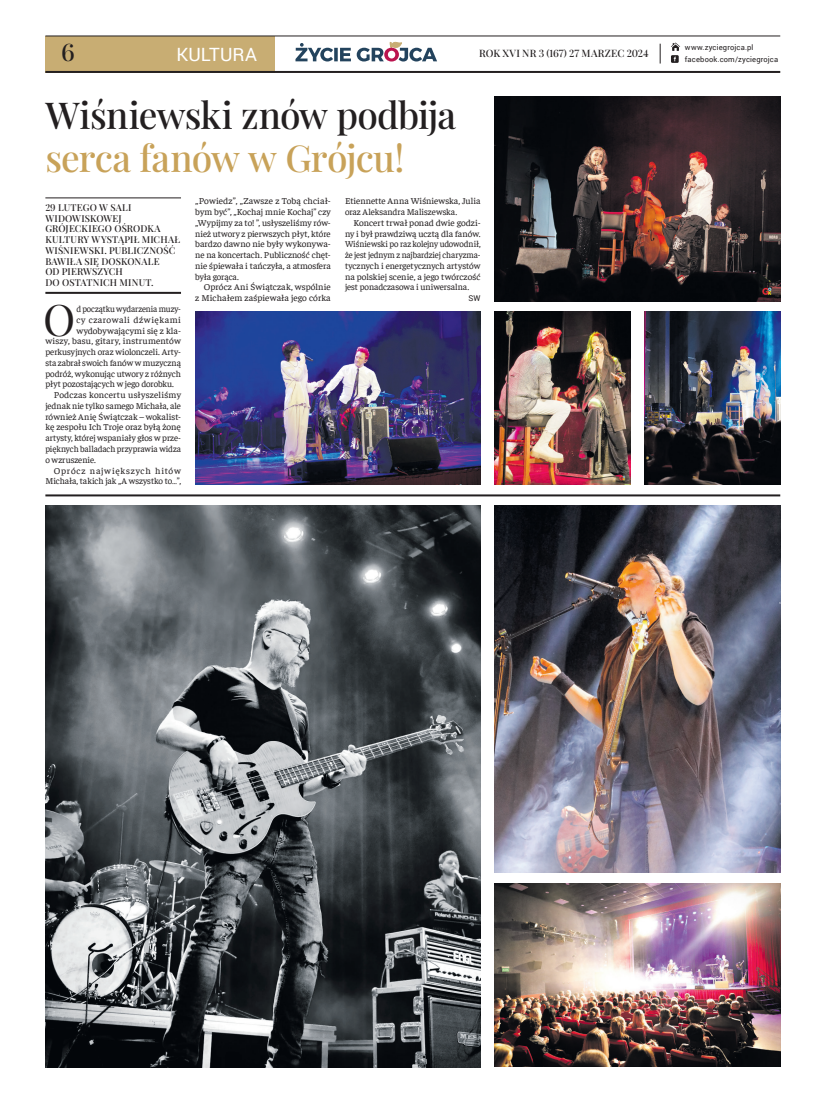
<style>
.page{position:relative;width:820px;height:1106px;background:#fff}
.page>*{position:absolute;margin:0;border:0;box-sizing:border-box;transform-origin:0 0}
.TEKST_inicjał{font:43.4px "Playfair Display";color:#231f20}
.TYTUŁ_średni{font:500 37px/43.1px "Playfair Display";letter-spacing:-.02em;color:#231f20}
.STRONA{font:500 24px "Playfair Display";color:#231f20}
.t1{font:18.3px "Roboto";color:#fff}
.WYDANIE_NR{font:500 10.2px "Playfair Display";letter-spacing:.01em;color:#231f20}
.LEAD_mały{font:500 9.5px/10.8px "Playfair Display";letter-spacing:.01em;color:#231f20}
.TEKST{font:9.1px/10.8px "Faustina";color:#231f20;text-align:justify;scale:1.04 1}
.TEKST_inicjał-2{font:9.1px "Faustina";letter-spacing:-.005em;color:#231f20}
.TEKST-2{font:9.1px/10.8px "Faustina";color:#231f20}
.TEKST-3{font:9.1px/10.8px "Faustina";letter-spacing:.025em;color:#231f20;text-align:right;scale:1.04 1}
.TEKST_inicjał-3{font:9.1px "Faustina";letter-spacing:.02em;color:#231f20;scale:1.04 1}
.TEKST_inicjał-4{font:9.1px "Faustina";letter-spacing:-.005em;color:#231f20;scale:.96 1}
.TEKST_inicjał-5{font:9.1px "Faustina";letter-spacing:-.005em;color:#231f20;scale:1.04 1}
.TEKST_inicjał-6{font:9.1px "Faustina";letter-spacing:.05em;color:#231f20;scale:1.04 1}
.AUTOR_artykułu{font:8px "Roboto";color:#231f20}
.LINKI{font:7.5px "Roboto";letter-spacing:.025em;color:#231f20}
.s1{color:#c8a259}
</style>
<div class="page">
<div style="left:45px;top:36px;width:229px;height:37px;background:#c8ad73"></div>
<hr style="left:45px;top:36px;width:735px;height:1px;background:#231f20">
<hr style="left:45px;top:71px;width:735px;height:2px;background:#231f20">
<svg style="left:671px;top:43px;width:9px;height:20px"></svg>
<svg style="left:659px;top:44px;width:1px;height:20px"></svg>
<svg style="left:295px;top:42px;width:142px;height:19px"></svg>
<img style="left:644px;top:312px;width:135px;height:172px">
<img style="left:494px;top:96px;width:286px;height:205px">
<hr style="left:45px;top:494px;width:735px;height:2px;background:#231f20">
<hr style="left:45px;top:198px;width:136px;height:1px;background:#231f20">
<hr style="left:45px;top:292px;width:136px;height:2px;background:#231f20">
<img style="left:195px;top:312px;width:285px;height:172px">
<img style="left:494px;top:312px;width:136px;height:172px">
<img style="left:494px;top:883px;width:286px;height:183px">
<img style="left:494px;top:506px;width:285px;height:366px">
<img style="left:45px;top:506px;width:435px;height:561px">
<p class="STRONA" style="left:61px;top:33px;width:15px">6</p>
<p class="LINKI" style="left:684px;top:42px;width:70px">www.zyciegrojca.pl</p>
<p class="t1" style="left:176px;top:41px;width:82px">KULTURA</p>
<p class="LINKI" style="left:684px;top:54px;width:95px">facebook.com/zyciegrojca</p>
<p class="WYDANIE_NR" style="left:479px;top:45px;width:171px">ROK XVI Nr 3 (167) 27 marzec 2024</p>
<p class="TYTUŁ_średni" style="left:45px;top:90px;width:412px">Wiśniewski znów podbija <span class="s1">serca fanów w Grójcu!</span></p>
<p class="LEAD_mały" style="left:45px;top:201px;width:136px">29 LUTEGO W SALI<br>WIDOWISKOWEJ<br>GRÓJECKIEGO OŚRODKA<br>KULTURY WYSTĄPIŁ MICHAŁ<br>WIŚNIEWSKI. PUBLICZNOŚĆ<br>BAWIŁA SIĘ DOSKONALE<br>OD PIERWSZYCH<br>DO OSTATNICH MINUT.</p>
<p class="TEKST_inicjał" style="left:43px;top:285px;width:34px">O</p>
<p class="TEKST_inicjał-4" style="left:76px;top:303px;width:110px">d początku wydarzenia muzy-</p>
<p class="TEKST-2" style="left:345px;top:195px;width:137px">Etiennette Anna Wiśniewska, Julia oraz Aleksandra Maliszewska.</p>
<p class="TEKST" style="left:345px;top:216px;width:132px;text-indent:9px">Koncert trwał ponad dwie godzi&shy;ny i był prawdziwą ucztą dla fanów.<br>Wiśniewski po raz kolejny udowodnił, że jest jednym z najbardziej charyzma&shy;tycznych i energetycznych artystów na polskiej scenie, a jego twórczość jest ponadczasowa i uniwersalna.</p>
<p class="AUTOR_artykułu" style="left:468px;top:293px;width:14px">SW</p>
<p class="TEKST" style="left:195px;top:195px;width:132px">„Powiedz”, „Zawsze z Tobą chciał&shy;bym być”, „Kochaj mnie Kochaj” czy „Wypijmy za to! ”, usłyszeliśmy rów&shy;nież utwory z pierwszych płyt, które bardzo dawno nie były wykonywa&shy;ne na koncertach. Publiczność chęt&shy;nie śpiewała i tańczyła, a atmosfera była gorąca.</p>
<p class="TEKST" style="left:195px;top:281px;width:132px;text-align:right">Oprócz Ani Świątczak, wspólnie<br>z Michałem zaśpiewała jego córka</p>
<p class="TEKST_inicjał-6" style="left:76px;top:313px;width:102px">cy czarowali dźwiękami</p>
<p class="TEKST_inicjał-5" style="left:76px;top:324px;width:102px">wydobywającymi się z kla-</p>
<p class="TEKST_inicjał-3" style="left:45px;top:335px;width:132px">wiszy, basu, gitary, instrumentów</p>
<p class="TEKST_inicjał-2" style="left:45px;top:346px;width:137px">perkusyjnych oraz wiolonczeli. Arty-</p>
<p class="TEKST_inicjał-2" style="left:45px;top:356px;width:137px">sta zabrał swoich fanów w muzyczną</p>
<p class="TEKST_inicjał-2" style="left:45px;top:367px;width:137px">podróż, wykonując utwory z różnych</p>
<p class="TEKST_inicjał-2" style="left:45px;top:378px;width:130px">płyt pozostających w jego dorobku.</p>
<p class="TEKST" style="left:45px;top:389px;width:132px;text-indent:9px">Podczas koncertu usłyszeliśmy jednak nie tylko samego Michała, ale również Anię Świątczak – wokalist&shy;kę zespołu Ich Troje oraz byłą żonę artysty, której wspaniały głos w prze&shy;pięknych balladach przyprawia widza o wzruszenie.</p>
<p class="TEKST-3" style="left:45px;top:464px;width:132px">Oprócz największych hitów<br>Michała, takich jak „A wszystko to…”,</p>
</div>
